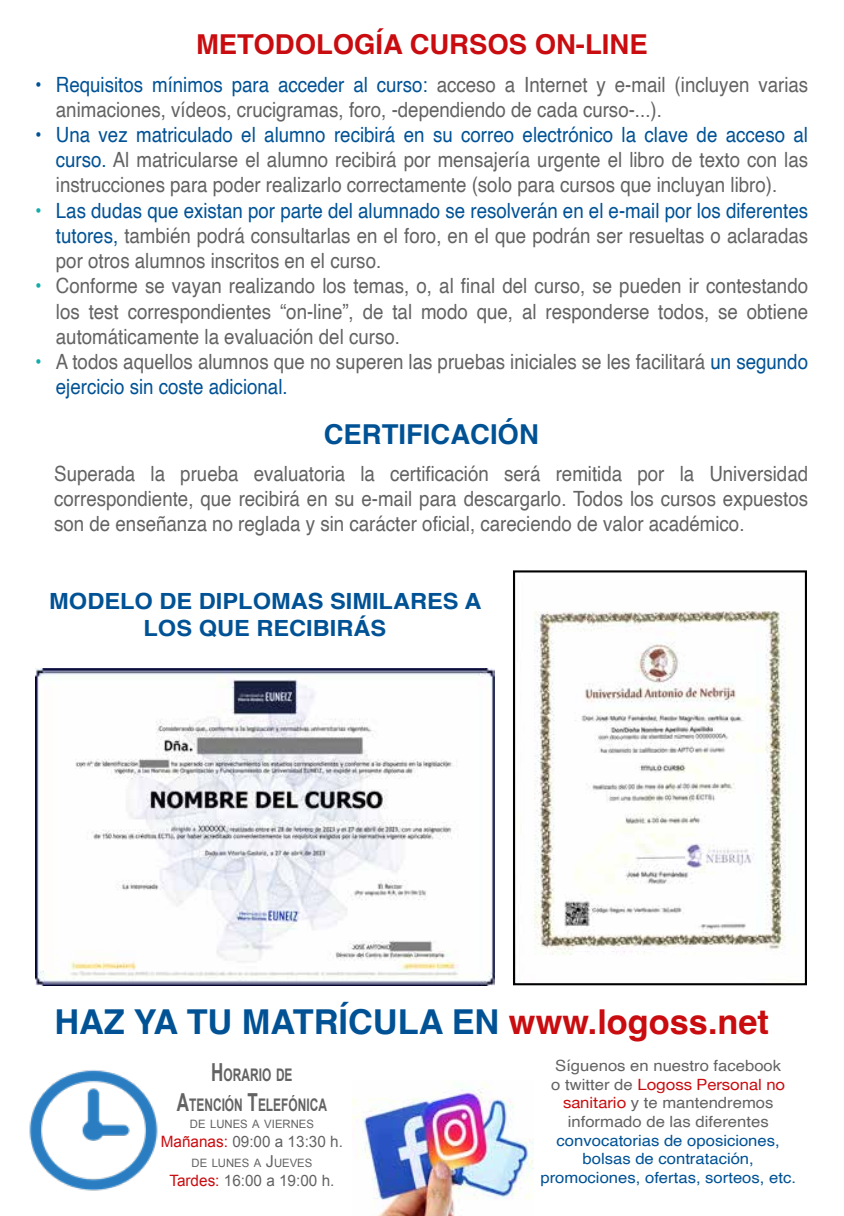
<style>
.page{position:relative;width:844px;height:1216px;background:#fff}
.page>*{position:absolute;margin:0;border:0;box-sizing:border-box;transform-origin:0 0}
.t1{font:700 34.3px "Helvetica";color:#005295}
.t2{font:700 27.47px "Helvetica";color:#c90c0f}
.t3{font:700 27.47px "Helvetica";color:#005295}
.t4{font:700 22.22px/26.8px "Helvetica";color:#005295;text-align:center;scale:1.06 1}
.t5{font:21px/25.2px "Helvetica";color:#646363;text-align:justify;scale:.89 1}
.t6{font:700 17.32px/29.8px "Arial";color:#646363;text-align:center;scale:.69 1}
.t7{font:15.58px/18.6px "Helvetica";color:#005295;text-align:center;scale:1.07 1}
.t8{font:15.58px/18.6px "Helvetica";color:#646363;text-align:center;scale:1.07 1}
.t9{font:15.58px "Arial";color:#646363}
.t10{font:15.58px "Helvetica Neue";color:#c90c0f;scale:1.07 1}
.t11{font:11.55px "Arial";color:#646363}
.s1{color:#005295}
.s2{color:#12acaa}
.s3{color:#c90c0f}
.s4{font-size:24.85px}
.s5{font-size:16.45px}
.s6{font-family:"Helvetica";color:#646363}
.s7{font-family:"Helvetica Neue";color:#c90c0f}
</style>
<div class="page">
<img style="left:534px;top:611px;width:252px;height:344px">
<div style="left:513px;top:570px;width:293px;height:415px;border:2px solid #000"></div>
<img style="left:35px;top:668px;width:459px;height:317px">
<img style="left:352px;top:1084px;width:181px;height:131px">
<img style="left:29px;top:1069px;width:129px;height:122px">
<h2 class="t2" style="left:196px;top:27px;width:453px">METODOLOGÍA CURSOS ON-LINE</h2>
<p class="t5" style="left:56px;top:72px;width:846px;text-indent:-21px"><span class="s1">• Requisitos mínimos para acceder al curso:</span> acceso a Internet y e-mail (incluyen varias animaciones, vídeos, crucigramas, foro, -dependiendo de cada curso-...).</p>
<p class="t5" style="left:56px;top:123px;width:846px;text-indent:-21px"><span class="s1">• Una vez matriculado el alumno recibirá en su correo electrónico la clave de acceso al curso.</span> Al matricularse el alumno recibirá por mensajería urgente el libro de texto con las instrucciones para poder realizarlo correctamente (solo para cursos que incluyan libro).</p>
<p class="t5" style="left:56px;top:198px;width:846px;text-indent:-21px"><span class="s2">•</span> <span class="s1">Las dudas que existan por parte del alumnado se resolverán en el e-mail por los diferentes tutores,</span> también podrá consultarlas en el foro, en el que podrán ser resueltas o aclaradas por otros alumnos inscritos en el curso.</p>
<p class="t5" style="left:56px;top:274px;width:846px;text-indent:-21px"><span class="s2">•</span> Conforme se vayan realizando los temas, o, al final del curso, se pueden ir contestando los test correspondientes “on-line”, de tal modo que, al responderse todos, se obtiene automáticamente la evaluación del curso.</p>
<p class="t5" style="left:56px;top:349px;width:846px;text-indent:-21px"><span class="s2">•</span> A todos aquellos alumnos que no superen las pruebas iniciales se les facilitará <span class="s1">un segundo ejercicio sin coste adicional.</span></p>
<h2 class="t3" style="left:323px;top:417px;width:216px">CERTIFICACIÓN</h2>
<p class="t5" style="left:54px;top:461px;width:848px">Superada la prueba evaluatoria la certificación será remitida por la Universidad correspondiente, que recibirá en su e-mail para descargarlo. Todos los cursos expuestos son de enseñanza no reglada y sin carácter oficial, careciendo de valor académico.</p>
<p class="t4" style="left:49px;top:590px;width:409px">MODELO DE DIPLOMAS SIMILARES A<br>LOS QUE RECIBIRÁS</p>
<h1 class="t1" style="left:54px;top:1001px;width:716px">HAZ YA TU MATRÍCULA EN <span class="s3">www.logoss.net</span></h1>
<p class="t6" style="left:177px;top:1060px;width:219px"><span class="s4">H</span>ORARIO DE<br><span class="s4">A</span>TENCIÓN <span class="s4">T</span>ELEFÓNICA</p>
<p class="t11" style="left:190px;top:1116px;width:125px">DE LUNES A VIERNES</p>
<p class="t9" style="left:161px;top:1131px;width:183px"><span class="s3">Mañanas:</span> 09:00 a 13:30 h.</p>
<p class="t11" style="left:191px;top:1155px;width:122px">DE LUNES A <span class="s5">J</span>UEVES</p>
<p class="t9" style="left:169px;top:1170px;width:166px"><span class="s3">Tardes:</span> 16:00 a 19:00 h.</p>
<p class="t8" style="left:555px;top:1056px;width:213px">Síguenos en nuestro facebook</p>
<p class="t10" style="left:551px;top:1072px;width:220px"><span class="s6">o twitter de</span> Logoss Personal no</p>
<p class="t8" style="left:563px;top:1093px;width:198px"><span class="s7">sanitario</span> y te mantendremos informado de las diferentes</p>
<p class="t7" style="left:540px;top:1131px;width:240px">convocatorias de oposiciones, bolsas de contratación, promociones, ofertas, sorteos, etc.</p>
</div>
